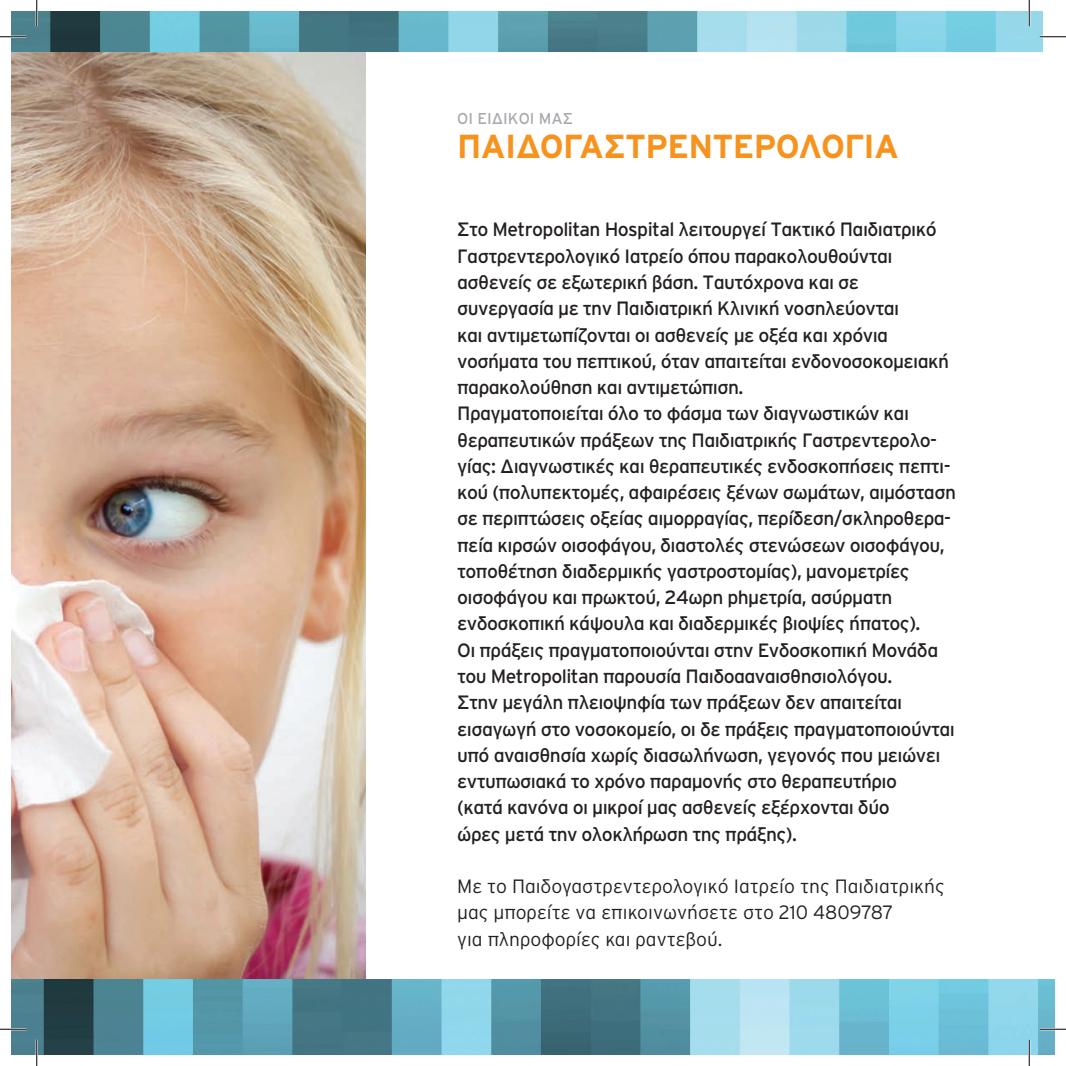
<style>
.page{position:relative;width:1066px;height:1066px;background:#fff}
.page>*{position:absolute;margin:0;border:0;box-sizing:border-box;transform-origin:0 0}
.t1{font:700 33.25px "Interstate GR";letter-spacing:-.02em;color:#f7931d}
.t2{font:19.25px/26.2px "Interstate GR";letter-spacing:-.03em;color:#231f20}
.t3{font:300 19.25px/26.2px "Interstate GR";color:#231f20}
.t4{font:15.75px "Interstate GR";color:#a8a9ad}
</style>
<div class="page">
<img style="left:12px;top:51px;width:353px;height:928px">
<img style="left:12px;top:979px;width:1042px;height:75px">
<img style="left:12px;top:12px;width:1030px;height:39px">
<hr style="left:0;top:36px;width:26px;height:2px;background:#fff">
<hr style="left:1039px;top:36px;width:27px;height:2px;background:#fff">
<hr style="left:0;top:1028px;width:26px;height:2px;background:#fff">
<hr style="left:1039px;top:1028px;width:27px;height:2px;background:#fff">
<hr style="left:36px;top:0;width:2px;height:26px;background:#fff">
<hr style="left:36px;top:1039px;width:2px;height:27px;background:#fff">
<hr style="left:1028px;top:0;width:2px;height:26px;background:#fff">
<hr style="left:1028px;top:1039px;width:2px;height:27px;background:#fff">
<svg style="left:0;top:36px;width:26px;height:1px"></svg>
<svg style="left:1039px;top:36px;width:27px;height:1px"></svg>
<svg style="left:0;top:1029px;width:26px;height:1px"></svg>
<svg style="left:1039px;top:1029px;width:27px;height:1px"></svg>
<svg style="left:36px;top:0;width:1px;height:26px"></svg>
<svg style="left:36px;top:1039px;width:1px;height:27px"></svg>
<svg style="left:1029px;top:0;width:1px;height:26px"></svg>
<svg style="left:1029px;top:1039px;width:1px;height:27px"></svg>
<p class="t4" style="left:457px;top:110px;width:117px">ΟΙ ΕΙΔΙΚΟΊ ΜΑΣ</p>
<h1 class="t1" style="left:457px;top:127px;width:443px">ΠΑΙΔΟΓΑΣΤΡΕΝΤΕΡΟΛΟΓΊΑ</h1>
<p class="t2" style="left:457px;top:216px;width:500px">Στο Metropolitan Hospital λειτουργεί Τακτικό Παιδιατρικό Γαστρεντερολογικό Ιατρείο όπου παρακολουθούνται ασθενείς σε εξωτερική βάση. Ταυτόχρονα και σε συνεργασία με την Παιδιατρική Κλινική νοσηλεύονται<br>και αντιμετωπίζονται οι ασθενείς με οξέα και χρόνια νοσήματα του πεπτικού, όταν απαιτείται ενδονοσοκομειακή παρακολούθηση και αντιμετώπιση.<br>Πραγματοποιείται όλο το φάσμα των διαγνωστικών και θεραπευτικών πράξεων της Παιδιατρικής Γαστρεντερολο&shy;γίας: Διαγνωστικές και θεραπευτικές ενδοσκοπήσεις πεπτι&shy;κού (πολυπεκτομές, αφαιρέσεις ξένων σωμάτων, αιμόσταση σε περιπτώσεις οξείας αιμορραγίας, περίδεση/σκληροθερα&shy;πεία κιρσών οισοφάγου, διαστολές στενώσεων οισοφάγου, τοποθέτηση διαδερμικής γαστροστομίας), μανομετρίες οισοφάγου και πρωκτού, 24ωρη phμετρία, ασύρματη ενδοσκοπική κάψουλα και διαδερμικές βιοψίες ήπατος).<br>Οι πράξεις πραγματοποιούνται στην Ενδοσκοπική Μονάδα του Μetropolitan παρουσία Παιδοααναισθησιολόγου.<br>Στην μεγάλη πλειοψηφία των πράξεων δεν απαιτείται εισαγωγή στο νοσοκομείο, οι δε πράξεις πραγματοποιούνται υπό αναισθησία χωρίς διασωλήνωση, γεγονός που μειώνει εντυπωσιακά το χρόνο παραμονής στο θεραπευτήριο<br>(κατά κανόνα οι μικροί μας ασθενείς εξέρχονται δύο<br>ώρες μετά την ολοκλήρωση της πράξης).</p>
<p class="t3" style="left:457px;top:873px;width:489px">Με το Παιδογαστρεντερολογικό Ιατρείο της Παιδιατρικής μας μπορείτε να επικοινωνήσετε στο 210 4809787<br>για πληροφορίες και ραντεβού.</p>
</div>
